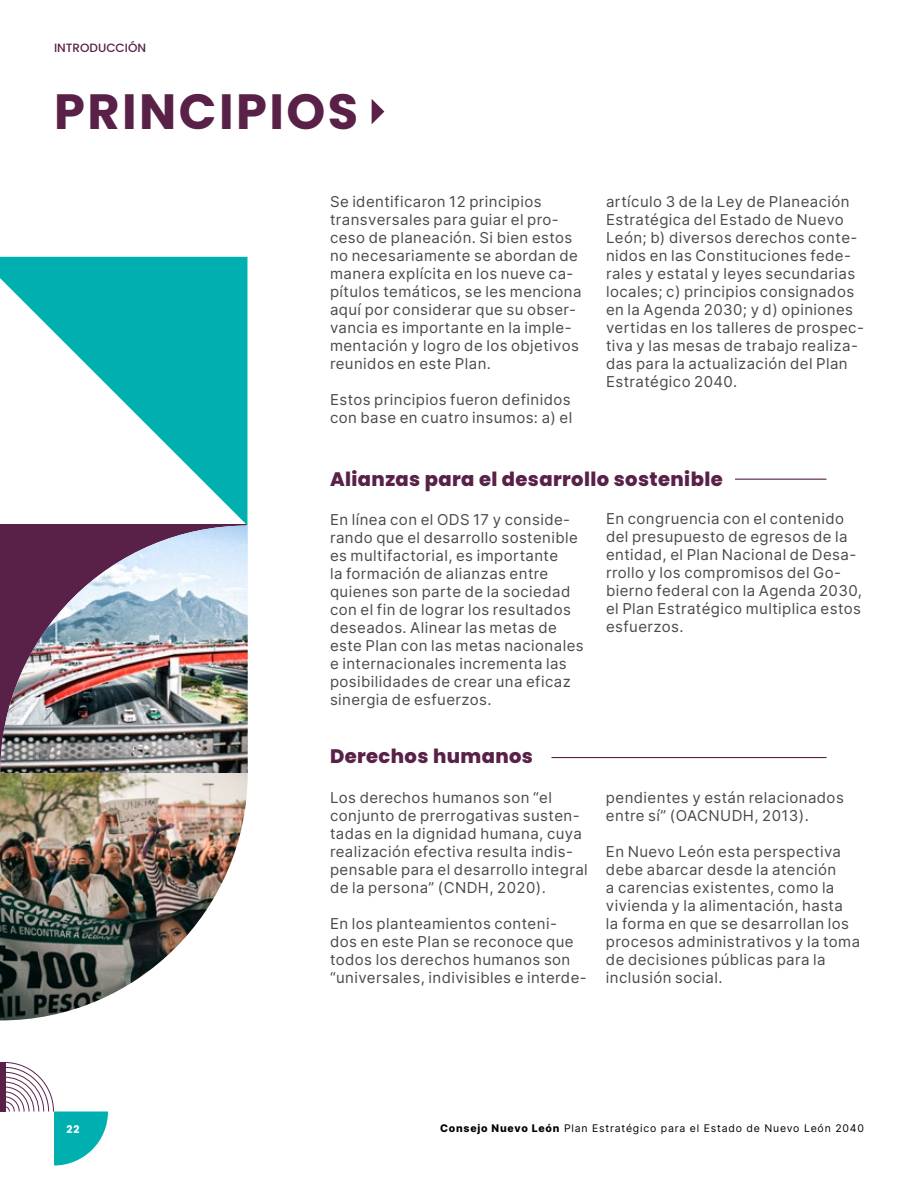
<style>
.page{position:relative;width:918px;height:1188px;background:#fff}
.page>*{position:absolute;margin:0;border:0;box-sizing:border-box;transform-origin:0 0}
.t1{font:700 49.5px "Poppins";letter-spacing:.05em;color:#592147}
.t2{font:800 19.5px "Poppins";letter-spacing:.02em;color:#592147}
.t3{font:15px/18px "Inter";letter-spacing:.03em;color:#4a4a49}
.t4{font:500 12px "Poppins";color:#592147}
.t5{font:10.5px "Inter";letter-spacing:.075em;color:#000}
.t6{font:700 10.5px "Poppins";color:#fff}
.s1{font-weight:800}
</style>
<div class="page">
<svg style="left:6px;top:1062px;width:102px;height:104px"></svg>
<div style="left:0;top:1062px;width:6px;height:50px;background:#592147"></div>
<hr style="left:735px;top:479px;width:92px;height:1px;background:#592147">
<hr style="left:551px;top:757px;width:276px;height:1px;background:#592147">
<img style="left:0;top:773px;width:248px;height:247px">
<img style="left:0;top:526px;width:248px;height:247px">
<svg style="left:0;top:257px;width:247px;height:269px;fill:#00b0b0"></svg>
<svg style="left:372px;top:99px;width:12px;height:25px"></svg>
<p class="t4" style="left:54px;top:40px;width:94px">INTRODUCCIÓN</p>
<h1 class="t1" style="left:54px;top:83px;width:306px">PRINCIPIOS</h1>
<p class="t3" style="left:330px;top:192px;width:253px">Se identificaron 12 principios transversales para guiar el pro&shy;ceso de planeación. Si bien estos no necesariamente se abordan de manera explícita en los nueve ca&shy;pítulos temáticos, se les menciona aquí por considerar que su obser&shy;vancia es importante en la imple&shy;mentación y logro de los objetivos reunidos en este Plan.</p>
<p class="t3" style="left:330px;top:390px;width:244px">Estos principios fueron definidos con base en cuatro insumos: a) el</p>
<p class="t3" style="left:606px;top:192px;width:259px">artículo 3 de la Ley de Planeación<br>Estratégica del Estado de Nuevo<br>León; b) diversos derechos conte&shy;nidos en las Constituciones fede&shy;rales y estatal y leyes secundarias locales; c) principios consignados en la Agenda 2030; y d) opiniones vertidas en los talleres de prospec&shy;tiva y las mesas de trabajo realiza&shy;das para la actualización del Plan<br>Estratégico 2040.</p>
<h2 class="t2" style="left:330px;top:468px;width:394px">Alianzas para el desarrollo sostenible</h2>
<p class="t3" style="left:330px;top:510px;width:255px">En línea con el ODS 17 y conside&shy;rando que el desarrollo sostenible es multifactorial, es importante<br>la formación de alianzas entre quienes son parte de la sociedad con el fin de lograr los resultados deseados. Alinear las metas de este Plan con las metas nacionales e internacionales incrementa las posibilidades de crear una eficaz sinergia de esfuerzos.</p>
<h2 class="t2" style="left:330px;top:745px;width:205px">Derechos humanos</h2>
<p class="t3" style="left:330px;top:788px;width:259px">Los derechos humanos son “el conjunto de prerrogativas susten&shy;tadas en la dignidad humana, cuya realización efectiva resulta indis&shy;pensable para el desarrollo integral de la persona” (CNDH, 2020).</p>
<p class="t3" style="left:330px;top:914px;width:258px">En los planteamientos conteni&shy;dos en este Plan se reconoce que todos los derechos humanos son “universales, indivisibles e interde-</p>
<p class="t3" style="left:606px;top:509px;width:257px">En congruencia con el contenido del presupuesto de egresos de la entidad, el Plan Nacional de Desa&shy;rrollo y los compromisos del Go&shy;bierno federal con la Agenda 2030, el Plan Estratégico multiplica estos esfuerzos.</p>
<p class="t3" style="left:606px;top:788px;width:239px">pendientes y están relacionados entre sí” (OACNUDH, 2013).</p>
<p class="t3" style="left:606px;top:842px;width:256px">En Nuevo León esta perspectiva debe abarcar desde la atención<br>a carencias existentes, como la vivienda y la alimentación, hasta<br>la forma en que se desarrollan los procesos administrativos y la toma de decisiones públicas para la inclusión social.</p>
<p class="t6" style="left:67px;top:1123px;width:14px">22</p>
<p class="t5" style="left:440px;top:1121px;width:425px"><span class="s1">Consejo Nuevo León</span> Plan Estratégico para el Estado de Nuevo León 2040</p>
</div>
